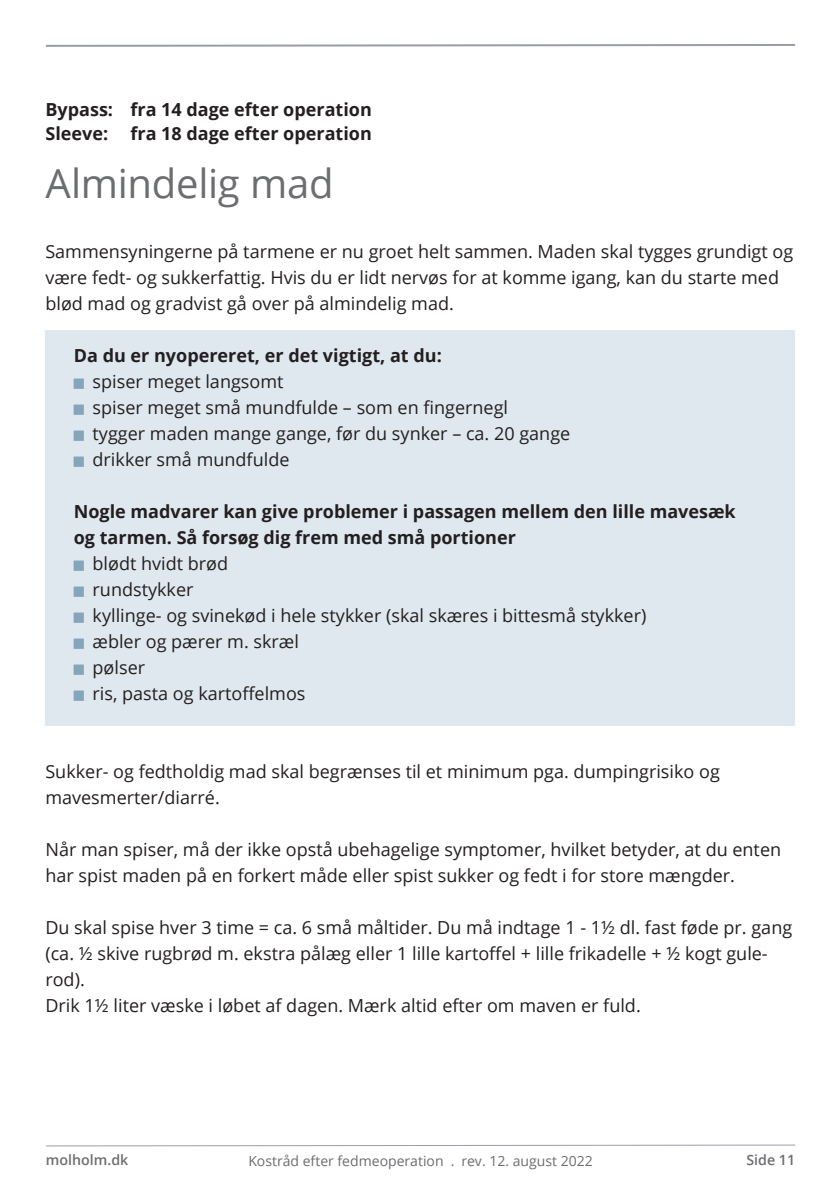
<style>
.page{position:relative;width:840px;height:1191px;background:#fff}
.page>*{position:absolute;margin:0;border:0;box-sizing:border-box;transform-origin:0 0}
.t1{font:40px "Open Sans";letter-spacing:-.01em;color:#6c6d70}
.t2{font:18px/26px "Open Sans";color:#231f20}
.t3{font:700 18px/24px "Open Sans";color:#231f20}
.t4{font:600 14.2px "Open Sans";color:#6c6d70}
.t5{font:14px "Open Sans";color:#6c6d70}
</style>
<div class="page">
<svg style="left:46px;top:1144px;width:749px;height:3px"></svg>
<svg style="left:46px;top:44px;width:750px;height:3px"></svg>
<div style="left:45px;top:330px;width:749px;height:396px;background:#dfe8ef"></div>
<p class="t3" style="left:45px;top:97px;width:328px">Bypass: fra 14 dage efter operation<br>Sleeve: fra 18 dage efter operation</p>
<h1 class="t1" style="left:45px;top:156px;width:289px">Almindelig mad</h1>
<p class="t2" style="left:45px;top:238px;width:749px">Sammensyningerne på tarmene er nu groet helt sammen. Maden skal tygges grundigt og være fedt- og sukkerfattig. Hvis du er lidt nervøs for at komme igang, kan du starte med blød mad og gradvist gå over på almindelig mad.</p>
<p class="t3" style="left:74px;top:343px;width:369px">Da du er nyopereret, er det vigtigt, at du:</p>
<p class="t2" style="left:92px;top:368px;width:479px">spiser meget langsomt<br>spiser meget små mundfulde – som en fingernegl<br>tygger maden mange gange, før du synker – ca. 20 gange drikker små mundfulde</p>
<p class="t3" style="left:74px;top:498px;width:663px;line-height:26px">Nogle madvarer kan give problemer i passagen mellem den lille mavesæk og tarmen. Så forsøg dig frem med små portioner</p>
<p class="t2" style="left:92px;top:550px;width:555px">blødt hvidt brød<br>rundstykker<br>kyllinge- og svinekød i hele stykker (skal skæres i bittesmå stykker) æbler og pærer m. skræl<br>pølser<br>ris, pasta og kartoffelmos</p>
<p class="t2" style="left:45px;top:758px;width:675px">Sukker- og fedtholdig mad skal begrænses til et minimum pga. dumpingrisiko og mavesmerter/diarré.</p>
<p class="t2" style="left:45px;top:836px;width:736px">Når man spiser, må der ikke opstå ubehagelige symptomer, hvilket betyder, at du enten har spist maden på en forkert måde eller spist sukker og fedt i for store mængder.</p>
<p class="t2" style="left:45px;top:914px;width:748px">Du skal spise hver 3 time = ca. 6 små måltider. Du må indtage 1 - 1½ dl. fast føde pr. gang (ca. ½ skive rugbrød m. ekstra pålæg eller 1 lille kartoffel + lille frikadelle + ½ kogt gule&shy;rod).<br>Drik 1½ liter væske i løbet af dagen. Mærk altid efter om maven er fuld.</p>
<p class="t4" style="left:46px;top:1149px;width:84px">molholm.dk</p>
<p class="t5" style="left:248px;top:1151px;width:346px">Kostråd efter fedmeoperation . rev. 12. august 2022</p>
<p class="t4" style="left:746px;top:1149px;width:50px">Side 11</p>
</div>
